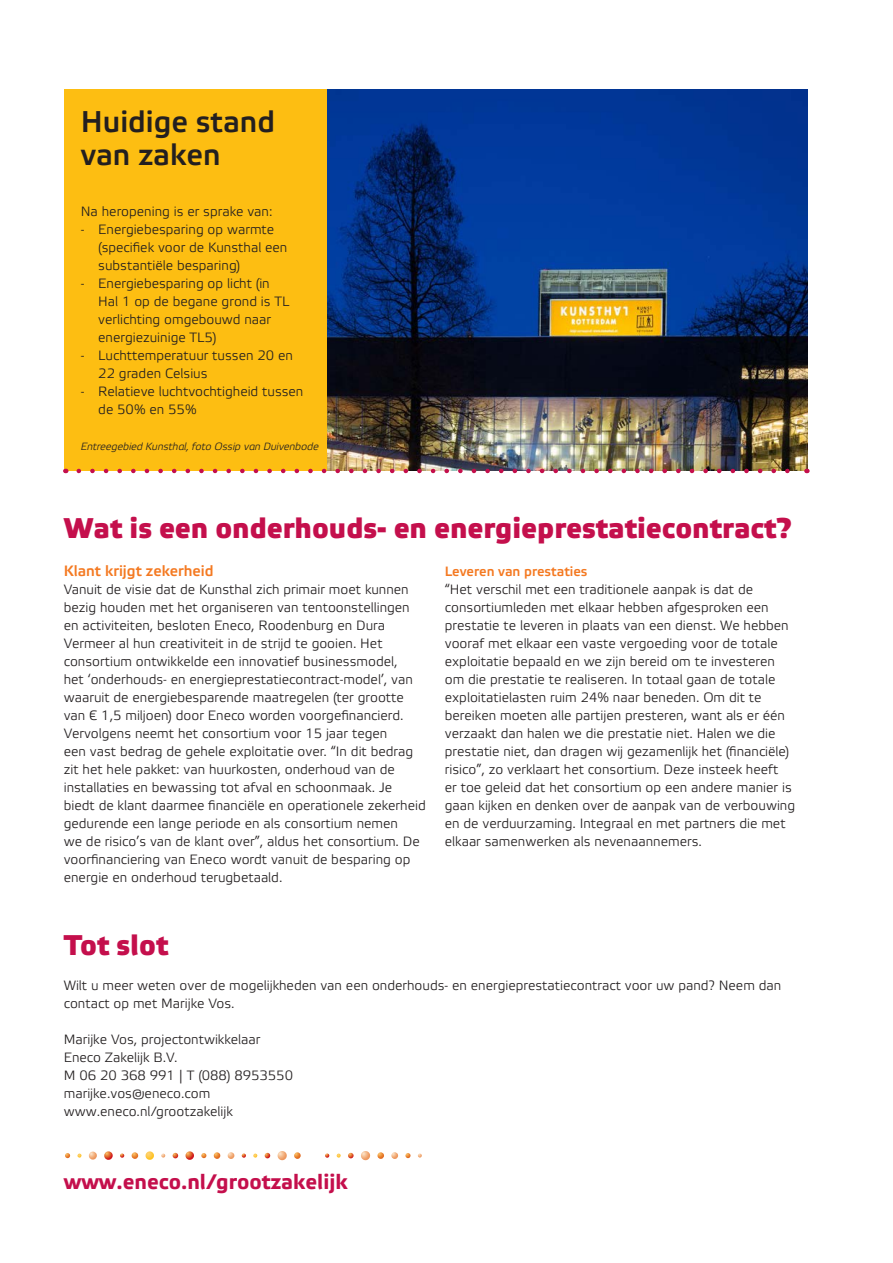
<style>
.page{position:relative;width:893px;height:1263px;background:#fff}
.page>*{position:absolute;margin:0;border:0;box-sizing:border-box;transform-origin:0 0}
.t1{font:700 30px/33px "Etelka Light Pro";color:#231f20}
.t2{font:700 28.5px "Etelka Medium Pro";color:#c40f4c}
.t3{font:700 21px "Etelka Text Pro";color:#c40f4c}
.Tussenkop{font:700 15px "Etelka Light Pro";color:#f47921}
.platte_tekst{font:13.5px/18px "Etelka Light Pro";color:#231f20}
.platte_tekst-2{font:700 13.5px "Etelka Light Pro";color:#f47921}
.t4{font:italic 10.5px "Etelka Light Pro";letter-spacing:-.01em;color:#231f20}
</style>
<div class="page">
<img style="left:326px;top:89px;width:482px;height:382px">
<svg style="left:77px;top:1153px;width:5px;height:5px"></svg>
<svg style="left:253px;top:1153px;width:5px;height:5px"></svg>
<svg style="left:145px;top:1151px;width:9px;height:9px"></svg>
<svg style="left:89px;top:1151px;width:8px;height:8px"></svg>
<svg style="left:161px;top:1154px;width:4px;height:3px"></svg>
<svg style="left:186px;top:1151px;width:8px;height:9px"></svg>
<svg style="left:104px;top:1151px;width:9px;height:9px"></svg>
<svg style="left:120px;top:1153px;width:4px;height:5px"></svg>
<svg style="left:65px;top:1153px;width:5px;height:5px"></svg>
<svg style="left:132px;top:1152px;width:6px;height:7px"></svg>
<svg style="left:228px;top:1152px;width:6px;height:7px"></svg>
<svg style="left:278px;top:1151px;width:9px;height:9px"></svg>
<svg style="left:265px;top:1153px;width:5px;height:5px"></svg>
<svg style="left:173px;top:1153px;width:5px;height:5px"></svg>
<svg style="left:242px;top:1153px;width:4px;height:5px"></svg>
<svg style="left:201px;top:1153px;width:5px;height:5px"></svg>
<svg style="left:294px;top:1152px;width:7px;height:7px"></svg>
<svg style="left:214px;top:1152px;width:6px;height:7px"></svg>
<svg style="left:336px;top:1153px;width:5px;height:5px"></svg>
<svg style="left:361px;top:1151px;width:9px;height:9px"></svg>
<svg style="left:348px;top:1153px;width:6px;height:5px"></svg>
<svg style="left:325px;top:1153px;width:4px;height:5px"></svg>
<svg style="left:418px;top:1154px;width:4px;height:3px"></svg>
<svg style="left:391px;top:1152px;width:7px;height:7px"></svg>
<svg style="left:405px;top:1153px;width:6px;height:5px"></svg>
<svg style="left:377px;top:1152px;width:7px;height:7px"></svg>
<div style="left:64px;top:89px;width:262px;height:382px;background:#fdbe12"></div>
<img style="left:79px;top:469px;width:721px;height:4px">
<p class="t1" style="left:81px;top:107px;width:196px">Huidige stand van zaken</p>
<p class="platte_tekst" style="left:81px;top:203px;width:193px">Na heropening is er sprake van:</p>
<p class="platte_tekst" style="left:98px;top:221px;width:191px;text-indent:-17px">- Energiebesparing op warmte (specifiek voor de Kunsthal een substantiële besparing)</p>
<p class="platte_tekst" style="left:98px;top:275px;width:193px;text-indent:-17px">- Energiebesparing op licht (in<br>Hal 1 op de begane grond is TL verlichting omgebouwd naar energiezuinige TL5)</p>
<p class="platte_tekst" style="left:98px;top:347px;width:196px;text-indent:-17px">- Luchttemperatuur tussen 20 en<br>22 graden Celsius</p>
<p class="platte_tekst" style="left:98px;top:383px;width:207px;text-indent:-17px">- Relatieve luchtvochtigheid tussen de 50% en 55%</p>
<p class="t4" style="left:81px;top:441px;width:240px">Entreegebied Kunsthal, foto Ossip van Duivenbode</p>
<p class="t2" style="left:64px;top:512px;width:729px">Wat is een onderhouds- en energieprestatiecontract?</p>
<p class="Tussenkop" style="left:64px;top:563px;width:151px">Klant krijgt zekerheid</p>
<p class="platte_tekst" style="left:64px;top:581px;width:363px">Vanuit de visie dat de Kunsthal zich primair moet kunnen bezig houden met het organiseren van tentoonstellingen en activiteiten, besloten Eneco, Roodenburg en Dura Vermeer al hun creativiteit in de strijd te gooien. Het consortium ontwikkelde een innovatief businessmodel,<br>het ‘onderhouds- en energieprestatiecontract-model’, van waaruit de energiebesparende maatregelen (ter grootte van € 1,5 miljoen) door Eneco worden voorgefinancierd.<br>Vervolgens neemt het consortium voor 15 jaar tegen<br>een vast bedrag de gehele exploitatie over. “In dit bedrag zit het hele pakket: van huurkosten, onderhoud van de installaties en bewassing tot afval en schoonmaak. Je biedt de klant daarmee financiële en operationele zekerheid gedurende een lange periode en als consortium nemen<br>we de risico’s van de klant over”, aldus het consortium. De voorfinanciering van Eneco wordt vanuit de besparing op energie en onderhoud terugbetaald.</p>
<p class="platte_tekst-2" style="left:445px;top:564px;width:144px">Leveren van prestaties</p>
<p class="platte_tekst" style="left:445px;top:581px;width:352px">“Het verschil met een traditionele aanpak is dat de consortiumleden met elkaar hebben afgesproken een prestatie te leveren in plaats van een dienst. We hebben vooraf met elkaar een vaste vergoeding voor de totale exploitatie bepaald en we zijn bereid om te investeren om die prestatie te realiseren. In totaal gaan de totale exploitatielasten ruim 24% naar beneden. Om dit te bereiken moeten alle partijen presteren, want als er één verzaakt dan halen we die prestatie niet. Halen we die prestatie niet, dan dragen wij gezamenlijk het (financiële) risico”, zo verklaart het consortium. Deze insteek heeft<br>er toe geleid dat het consortium op een andere manier is gaan kijken en denken over de aanpak van de verbouwing en de verduurzaming. Integraal en met partners die met elkaar samenwerken als nevenaannemers.</p>
<p class="t2" style="left:64px;top:929px;width:106px">Tot slot</p>
<p class="platte_tekst" style="left:64px;top:977px;width:719px">Wilt u meer weten over de mogelijkheden van een onderhouds- en energieprestatiecontract voor uw pand? Neem dan contact op met Marijke Vos.</p>
<p class="platte_tekst" style="left:64px;top:1031px;width:198px">Marijke Vos, projectontwikkelaar</p>
<p class="platte_tekst" style="left:64px;top:1049px;width:115px">Eneco Zakelijk B.V.</p>
<p class="platte_tekst" style="left:64px;top:1067px;width:231px">M 06 20 368 991 | T (088) 8953550</p>
<p class="platte_tekst" style="left:64px;top:1085px;width:148px">marijke.vos@eneco.com</p>
<p class="platte_tekst" style="left:64px;top:1103px;width:171px">www.eneco.nl/grootzakelijk</p>
<p class="t3" style="left:64px;top:1170px;width:285px">www.eneco.nl/grootzakelijk</p>
</div>
